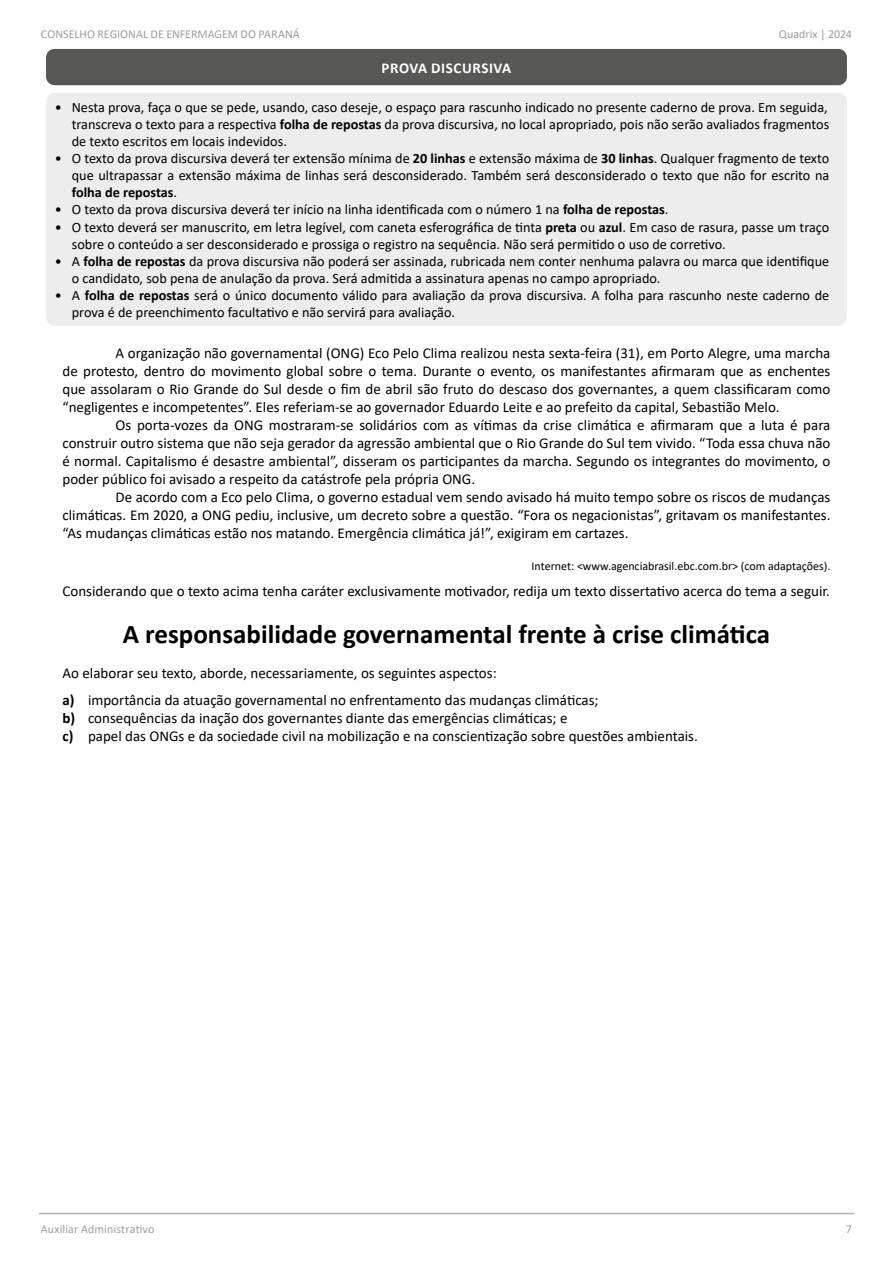
<style>
.page{position:relative;width:893px;height:1263px;background:#fff}
.page>*{position:absolute;margin:0;border:0;box-sizing:border-box;transform-origin:0 0}
.t1{font:700 27px "Calibri";color:#000}
.t2{font:15px/18px "Calibri";color:#000;text-align:justify}
.t3{font:700 15px "Calibri";letter-spacing:.04em;color:#fff}
.t4{font:14.25px/17.1px "Calibri";color:#000}
.t5{font:12px "Calibri";letter-spacing:.005em;color:#9d9d9c}
.t6{font:12px "Calibri";color:#000}
.s1{font-weight:700}
</style>
<div class="page">
<hr style="left:39px;top:1213px;width:815px;height:1px;background:#b3b2b2">
<div style="left:47px;top:93px;width:799px;height:232px;background:#ededed;border-radius:9px"></div>
<div style="left:46px;top:92px;width:801px;height:234px;border:2px solid #ededed;border-radius:9px"></div>
<div style="left:46px;top:49px;width:801px;height:36px;background:#575756;border-radius:9px"></div>
<p class="t5" style="left:41px;top:25px;width:260px">CONSELHO REGIONAL DE ENFERMAGEM DO PARANÁ</p>
<p class="t5" style="left:779px;top:25px;width:75px">Quadrix | 2024</p>
<p class="t3" style="left:382px;top:57px;width:131px">PROVA DISCURSIVA</p>
<p class="t4" style="left:72px;top:98px;width:759px;text-align:justify;text-indent:-17px">• Nesta prova, faça o que se pede, usando, caso deseje, o espaço para rascunho indicado no presente caderno de prova. Em seguida, transcreva o texto para a respectiva <span class="s1">folha de repostas</span> da prova discursiva, no local apropriado, pois não serão avaliados fragmentos de texto escritos em locais indevidos.</p>
<p class="t4" style="left:72px;top:150px;width:759px;text-align:justify;text-indent:-17px">• O texto da prova discursiva deverá ter extensão mínima de <span class="s1">20 linhas</span> e extensão máxima de <span class="s1">30 linhas</span>. Qualquer fragmento de texto que ultrapassar a extensão máxima de linhas será desconsiderado. Também será desconsiderado o texto que não for escrito na <span class="s1">folha de repostas</span>.</p>
<p class="t4" style="left:55px;top:201px;width:615px">• O texto da prova discursiva deverá ter início na linha identificada com o número 1 na <span class="s1">folha de repostas</span>.</p>
<p class="t4" style="left:72px;top:218px;width:759px;text-indent:-17px">• O texto deverá ser manuscrito, em letra legível, com caneta esferográfica de tinta <span class="s1">preta</span> ou <span class="s1">azul</span>. Em caso de rasura, passe um traço sobre o conteúdo a ser desconsiderado e prossiga o registro na sequência. Não será permitido o uso de corretivo.</p>
<p class="t4" style="left:72px;top:252px;width:759px;text-indent:-17px">• A <span class="s1">folha de repostas</span> da prova discursiva não poderá ser assinada, rubricada nem conter nenhuma palavra ou marca que identifique o candidato, sob pena de anulação da prova. Será admitida a assinatura apenas no campo apropriado.</p>
<p class="t4" style="left:72px;top:286px;width:759px;text-indent:-17px">• A <span class="s1">folha de repostas</span> será o único documento válido para avaliação da prova discursiva. A folha para rascunho neste caderno de prova é de preenchimento facultativo e não servirá para avaliação.</p>
<p class="t2" style="left:63px;top:344px;width:769px;text-indent:53px">A organização não governamental (ONG) Eco Pelo Clima realizou nesta sexta‑feira (31), em Porto Alegre, uma marcha de protesto, dentro do movimento global sobre o tema. Durante o evento, os manifestantes afirmaram que as enchentes que assolaram o Rio Grande do Sul desde o fim de abril são fruto do descaso dos governantes, a quem classificaram como “negligentes e incompetentes”. Eles referiam‑se ao governador Eduardo Leite e ao prefeito da capital, Sebastião Melo.</p>
<p class="t2" style="left:63px;top:416px;width:769px;text-indent:53px">Os porta‑vozes da ONG mostraram‑se solidários com as vítimas da crise climática e afirmaram que a luta é para construir outro sistema que não seja gerador da agressão ambiental que o Rio Grande do Sul tem vivido. “Toda essa chuva não é normal. Capitalismo é desastre ambiental”, disseram os participantes da marcha. Segundo os integrantes do movimento, o poder público foi avisado a respeito da catástrofe pela própria ONG.</p>
<p class="t2" style="left:63px;top:488px;width:769px;text-indent:53px">De acordo com a Eco pelo Clima, o governo estadual vem sendo avisado há muito tempo sobre os riscos de mudanças climáticas. Em 2020, a ONG pediu, inclusive, um decreto sobre a questão. “Fora os negacionistas”, gritavam os manifestantes. “As mudanças climáticas estão nos matando. Emergência climática já!”, exigiram em cartazes.</p>
<p class="t6" style="left:532px;top:557px;width:300px">Internet: &lt;www.agenciabrasil.ebc.com.br&gt; (com adaptações).</p>
<p class="t2" style="left:63px;top:582px;width:769px">Considerando que o texto acima tenha caráter exclusivamente motivador, redija um texto dissertativo acerca do tema a seguir.</p>
<h1 class="t1" style="left:123px;top:615px;width:649px">A responsabilidade governamental frente à crise climática</h1>
<p class="t2" style="left:63px;top:660px;width:538px;line-height:26.5px">Ao elaborar seu texto, aborde, necessariamente, os seguintes aspectos:<br><span class="s1">a)</span> importância da atuação governamental no enfrentamento das mudanças climáticas;</p>
<p class="t2" style="left:63px;top:708px;width:637px"><span class="s1">b)</span> consequências da inação dos governantes diante das emergências climáticas; e<br><span class="s1">c)</span> papel das ONGs e da sociedade civil na mobilização e na conscientização sobre questões ambientais.</p>
<p class="t5" style="left:41px;top:1220px;width:115px">Auxiliar Administrativo</p>
<p class="t5" style="left:846px;top:1220px;width:8px">7</p>
</div>
